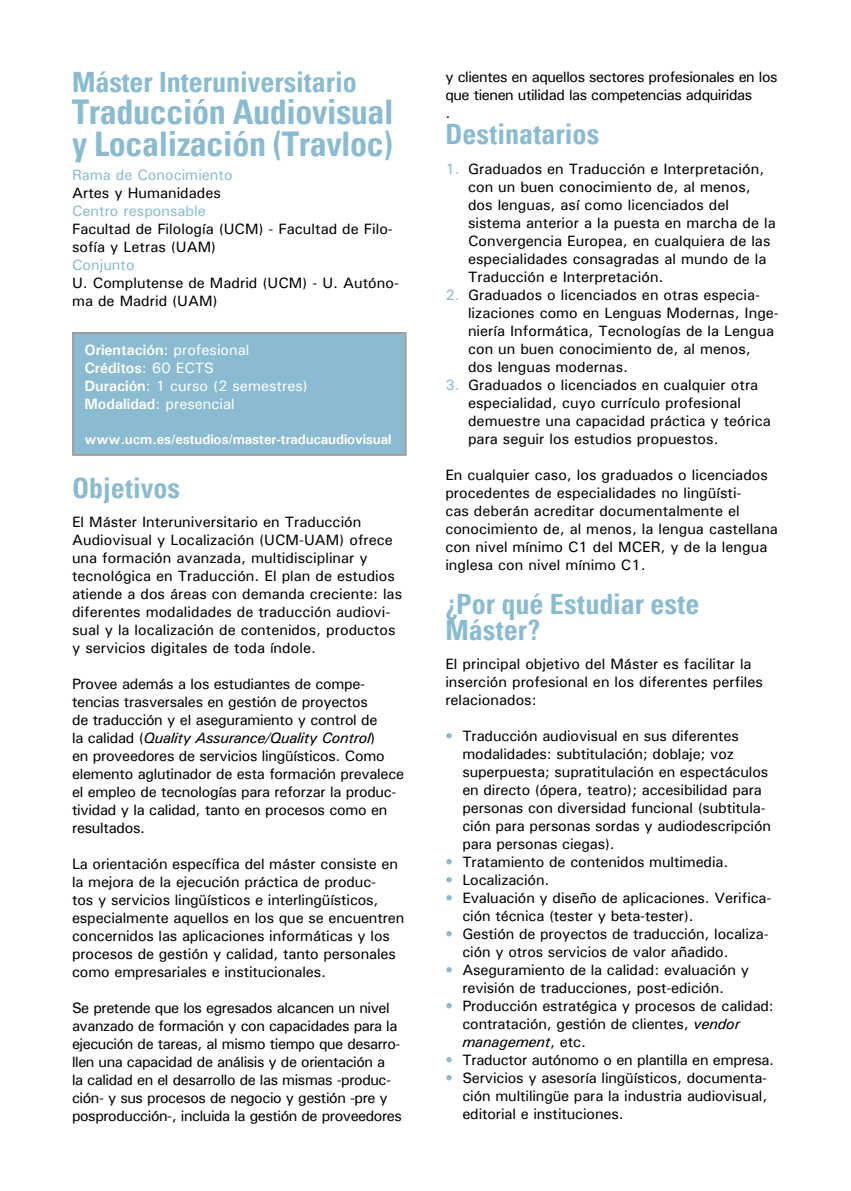
<style>
.page{position:relative;width:851px;height:1191px;background:#fff}
.page>*{position:absolute;margin:0;border:0;box-sizing:border-box;transform-origin:0 0}
.t1{font:700 condensed 34px/32px "Univers";letter-spacing:-.01em;color:#8abbd1}
.t2{font:700 condensed 28px/26px "Univers";color:#8abbd1}
.t3{font:500 15px/18px "Univers";letter-spacing:-.01em;color:#000}
.t4{font:500 15px/18px "Univers";letter-spacing:-.03em;color:#000}
.t5{font:500 15px/18px "Univers";color:#fff}
.t6{font:500 15px "Univers";color:#8abbd1}
.t7{font:700 14px "Univers";letter-spacing:-.01em;color:#fff}
.s1{font-weight:700}
.s2{font-style:italic}
.s3{color:#8abbd1}
</style>
<div class="page">
<div style="left:73px;top:333px;width:332px;height:122px;background:#8abbd1"></div>
<hr style="left:72px;top:332px;width:334px;height:2px;background:#9c9e9f">
<hr style="left:72px;top:334px;width:2px;height:120px;background:#9c9e9f">
<hr style="left:404px;top:334px;width:2px;height:120px;background:#9c9e9f">
<hr style="left:72px;top:454px;width:334px;height:2px;background:#9c9e9f">
<h2 class="t2" style="left:72px;top:69px;width:286px">Máster Interuniversitario</h2>
<h1 class="t1" style="left:72px;top:96px;width:323px">Traducción Audiovisual y Localización (Travloc)</h1>
<p class="t6" style="left:72px;top:165px;width:162px">Rama de Conocimiento</p>
<p class="t3" style="left:72px;top:183px;width:150px">Artes y Humanidades</p>
<p class="t6" style="left:72px;top:201px;width:135px">Centro responsable</p>
<p class="t3" style="left:72px;top:219px;width:322px">Facultad de Filología (UCM) - Facultad de Filo&shy;sofía y Letras (UAM)</p>
<p class="t6" style="left:72px;top:255px;width:64px">Conjunto</p>
<p class="t3" style="left:72px;top:273px;width:328px">U. Complutense de Madrid (UCM) - U. Autóno&shy;ma de Madrid (UAM)</p>
<p class="t5" style="left:84px;top:340px;width:225px"><span class="s1">Orientación</span>: profesional<br><span class="s1">Créditos</span>: 60 ECTS<br><span class="s1">Duración</span>: 1 curso (2 semestres)<br><span class="s1">Modalidad</span>: presencial</p>
<p class="t7" style="left:84px;top:430px;width:308px">www.ucm.es/estudios/master-traducaudiovisual</p>
<h2 class="t2" style="left:72px;top:475px;width:109px">Objetivos</h2>
<p class="t3" style="left:72px;top:512px;width:331px">El Máster Interuniversitario en Traducción Audiovisual y Localización (UCM-UAM) ofrece una formación avanzada, multidisciplinar y tecnológica en Traducción. El plan de estudios atiende a dos áreas con demanda creciente: las diferentes modalidades de traducción audiovi&shy;sual y la localización de contenidos, productos y servicios digitales de toda índole.</p>
<p class="t3" style="left:72px;top:674px;width:333px">Provee además a los estudiantes de compe&shy;tencias trasversales en gestión de proyectos<br>de traducción y el aseguramiento y control de<br>la calidad (<span class="s2">Quality Assurance/Quality Control</span>)<br>en proveedores de servicios lingüísticos. Como elemento aglutinador de esta formación prevalece el empleo de tecnologías para reforzar la produc&shy;tividad y la calidad, tanto en procesos como en resultados.</p>
<p class="t3" style="left:72px;top:854px;width:334px">La orientación específica del máster consiste en la mejora de la ejecución práctica de produc-<br>tos y servicios lingüísticos e interlingüísticos, especialmente aquellos en los que se encuentren concernidos las aplicaciones informáticas y los procesos de gestión y calidad, tanto personales como empresariales e institucionales.</p>
<p class="t4" style="left:72px;top:998px;width:331px">Se pretende que los egresados alcancen un nivel avanzado de formación y con capacidades para la ejecución de tareas, al mismo tiempo que desarro&shy;llen una capacidad de análisis y de orientación a<br>la calidad en el desarrollo de las mismas -produc&shy;ción- y sus procesos de negocio y gestión -pre y posproducción-, incluida la gestión de proveedores</p>
<p class="t4" style="left:445px;top:68px;width:334px">y clientes en aquellos sectores profesionales en los que tienen utilidad las competencias adquiridas<br>.</p>
<h2 class="t2" style="left:445px;top:121px;width:155px">Destinatarios</h2>
<p class="t3" style="left:468px;top:159px;width:309px;text-indent:-23px"><span class="s3">1.</span> Graduados en Traducción e Interpretación, con un buen conocimiento de, al menos, dos lenguas, así como licenciados del sistema anterior a la puesta en marcha de la Convergencia Europea, en cualquiera de las especialidades consagradas al mundo de la Traducción e Interpretación.</p>
<p class="t3" style="left:468px;top:285px;width:312px;text-indent:-23px"><span class="s3">2.</span> Graduados o licenciados en otras especia&shy;lizaciones como en Lenguas Modernas, Inge&shy;niería Informática, Tecnologías de la Lengua con un buen conocimiento de, al menos, dos lenguas modernas.</p>
<p class="t3" style="left:468px;top:375px;width:304px;text-indent:-23px"><span class="s3">3.</span> Graduados o licenciados en cualquier otra especialidad, cuyo currículo profesional demuestre una capacidad práctica y teórica para seguir los estudios propuestos.</p>
<p class="t3" style="left:445px;top:465px;width:334px">En cualquier caso, los graduados o licenciados procedentes de especialidades no lingüísti-<br>cas deberán acreditar documentalmente el conocimiento de, al menos, la lengua castellana con nivel mínimo C1 del MCER, y de la lengua inglesa con nivel mínimo C1.</p>
<h2 class="t2" style="left:445px;top:591px;width:256px">¿Por qué Estudiar este<br>Máster?</h2>
<p class="t3" style="left:445px;top:655px;width:319px">El principal objetivo del Máster es facilitar la inserción profesional en los diferentes perfiles relacionados:</p>
<p class="t3" style="left:462px;top:727px;width:310px;text-indent:-17px"><span class="s3">•</span> Traducción audiovisual en sus diferentes modalidades: subtitulación; doblaje; voz superpuesta; supratitulación en espectáculos en directo (ópera, teatro); accesibilidad para personas con diversidad funcional (subtitula&shy;ción para personas sordas y audiodescripción para personas ciegas).</p>
<p class="t3" style="left:445px;top:853px;width:284px"><span class="s3">•</span> Tratamiento de contenidos multimedia.</p>
<p class="t3" style="left:445px;top:871px;width:106px"><span class="s3">•</span> Localización.</p>
<p class="t3" style="left:462px;top:889px;width:310px;text-indent:-17px"><span class="s3">•</span> Evaluación y diseño de aplicaciones. Verifica&shy;ción técnica (tester y beta-tester).</p>
<p class="t3" style="left:462px;top:925px;width:308px;text-indent:-17px"><span class="s3">•</span> Gestión de proyectos de traducción, localiza&shy;ción y otros servicios de valor añadido.</p>
<p class="t3" style="left:445px;top:961px;width:305px;text-align:center"><span class="s3">•</span> Aseguramiento de la calidad: evaluación y revisión de traducciones, post-edición.</p>
<p class="t3" style="left:462px;top:997px;width:313px;text-indent:-17px"><span class="s3">•</span> Producción estratégica y procesos de calidad: contratación, gestión de clientes, <span class="s2">vendor management</span>, etc.</p>
<p class="t3" style="left:445px;top:1051px;width:330px"><span class="s3">•</span> Traductor autónomo o en plantilla en empresa.</p>
<p class="t3" style="left:462px;top:1069px;width:306px;text-align:justify;text-indent:-17px"><span class="s3">•</span> Servicios y asesoría lingüísticos, documenta&shy;ción multilingüe para la industria audiovisual, editorial e instituciones.</p>
</div>
